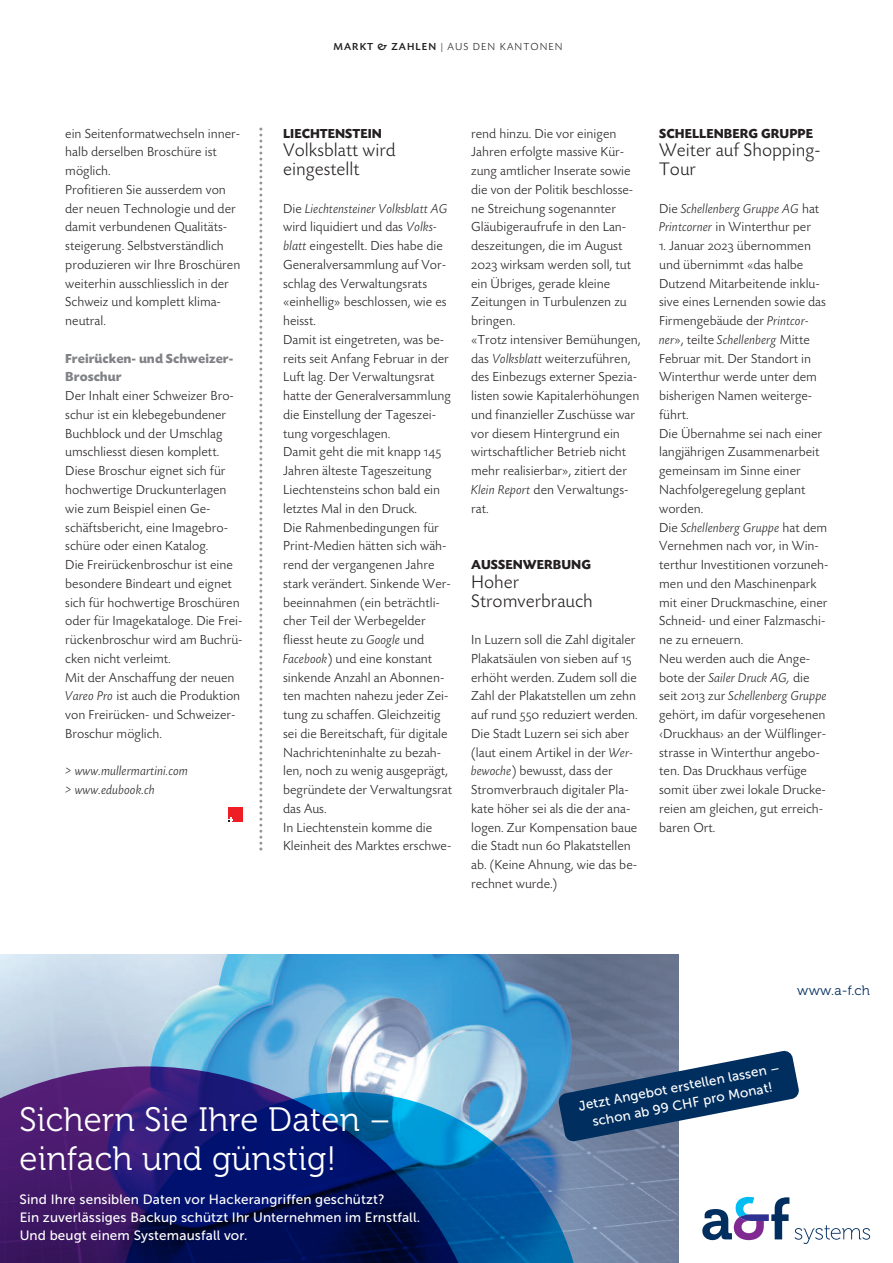
<style>
.page{position:relative;width:893px;height:1263px;background:#fff}
.page>*{position:absolute;margin:0;border:0;box-sizing:border-box;transform-origin:0 0}
.t1{font:33.75px/39px "Museo 300";letter-spacing:.01em;color:#fff}
.t2{font:300 18.75px/18.8px "Today SB";color:#231f20}
.t3{font:300 13.5px/18.8px "Today SB";color:#231f20}
.t4{font:13.5px/18px "Museo Sans 500";letter-spacing:.01em;color:#fff}
.t5{font:italic 300 13.5px/18.8px "Today SB";color:#231f20}
.t6{font:700 13.5px "Today SB";color:#231f20}
.t7{font:700 13.5px/18.8px "Today SB";color:#808285}
.t8{font:13.5px "Museo 300";color:#002e5f}
.t9{font:300 10.5px "Today SB";letter-spacing:.1em;color:#231f20}
.s1{font-style:italic}
.s2{font-weight:500}
.s3{font-family:"Today SB Caps Lig";font-weight:400}
.s4{font-style:normal}
</style>
<div class="page">
<svg style="left:259px;top:128px;width:3px;height:722px"></svg>
<img style="left:0;top:954px;width:679px;height:309px">
<svg style="left:89px;top:1064px;width:521px;height:199px;background:#4c81b1"></svg>
<svg style="left:0;top:1065px;width:494px;height:198px;background:#29367f"></svg>
<svg style="left:702px;top:1197px;width:168px;height:47px"></svg>
<svg style="left:558px;top:1050px;width:241px;height:92px"></svg>
<div style="left:228px;top:808px;width:14px;height:14px;background:#ee1e24"></div>
<svg style="left:228px;top:817px;width:5px;height:5px"></svg>
<p class="t3" style="left:65px;top:125px;width:177px">ein Seitenformatwechseln inner&shy;halb derselben Broschüre ist möglich.<br>Profitieren Sie ausserdem von der neuen Technologie und der damit verbundenen Qualitäts&shy;steigerung. Selbstverständlich produzieren wir Ihre Broschüren weiterhin ausschliesslich in der<br>Schweiz und komplett klima&shy;neutral.</p>
<p class="t7" style="left:65px;top:350px;width:170px">Freirücken- und Schweizer-<br>Broschur</p>
<p class="t3" style="left:65px;top:388px;width:179px">Der Inhalt einer Schweizer Bro&shy;schur ist ein klebegebundener<br>Buchblock und der Umschlag umschliesst diesen komplett.<br>Diese Broschur eignet sich für hochwertige Druckunterlagen wie zum Beispiel einen Ge&shy;schäftsbericht, eine Imagebro&shy;schüre oder einen Katalog.<br>Die Freirückenbroschur ist eine besondere Bindeart und eignet sich für hochwertige Broschüren oder für Imagekataloge. Die Frei&shy;rückenbroschur wird am Buchrü&shy;cken nicht verleimt.<br>Mit der Anschaffung der neuen<br><span class="s1">Vareo Pro</span> ist auch die Produktion von Freirücken- und Schweizer-<br>Broschur möglich.</p>
<p class="t5" style="left:65px;top:761px;width:125px">&gt; www.mullermartini.com &gt; www.edubook.ch</p>
<p class="t9" style="left:333px;top:43px;width:231px"><span class="s2">MARKT &amp; ZAHLEN</span> | AUS DEN KANTONEN</p>
<p class="t6" style="left:283px;top:128px;width:100px">LIECHTENSTEIN</p>
<h2 class="t2" style="left:283px;top:143px;width:114px">Volksblatt wird eingestellt</h2>
<p class="t3" style="left:283px;top:200px;width:170px">Die <span class="s1">Liechtensteiner Volksblatt AG </span>wird liquidiert und das <span class="s1">Volks&shy;blatt</span> eingestellt. Dies habe die<br>Generalversammlung auf Vor&shy;schlag des Verwaltungsrats «einhellig» beschlossen, wie es heisst.<br>Damit ist eingetreten, was be&shy;reits seit Anfang Februar in der<br>Luft lag. Der Verwaltungsrat hatte der Generalversammlung die Einstellung der Tageszei&shy;tung vorgeschlagen.<br>Damit geht die mit knapp <span class="s3">145<br></span>Jahren älteste Tageszeitung<br>Liechtensteins schon bald ein letztes Mal in den Druck.<br>Die Rahmenbedingungen für<br>Print-Medien hätten sich wäh&shy;rend der vergangenen Jahre stark verändert. Sinkende Wer&shy;beeinnahmen (ein beträchtli&shy;cher Teil der Werbegelder fliesst heute zu <span class="s1">Google</span> und<br><span class="s1">Facebook</span>) und eine konstant sinkende Anzahl an Abonnen&shy;ten machten nahezu jeder Zei&shy;tung zu schaffen. Gleichzeitig sei die Bereitschaft, für digitale<br>Nachrichteninhalte zu bezah&shy;len, noch zu wenig ausgeprägt, begründete der Verwaltungsrat das Aus.<br>In Liechtenstein komme die<br>Kleinheit des Marktes erschwe-</p>
<p class="t3" style="left:471px;top:125px;width:171px">rend hinzu. Die vor einigen<br>Jahren erfolgte massive Kür&shy;zung amtlicher Inserate sowie die von der Politik beschlosse&shy;ne Streichung sogenannter<br>Gläubigeraufrufe in den Lan&shy;deszeitungen, die im August<br><span class="s3">2023</span> wirksam werden soll, tut ein Übriges, gerade kleine<br>Zeitungen in Turbulenzen zu bringen.<br>«Trotz intensiver Bemühungen, das <span class="s1">Volksblatt</span> weiterzuführen, des Einbezugs externer Spezia&shy;listen sowie Kapitalerhöhungen und finanzieller Zuschüsse war vor diesem Hintergrund ein wirtschaftlicher Betrieb nicht mehr realisierbar», zitiert der<br><span class="s1">Klein Report</span> den Verwaltungs&shy;rat.</p>
<p class="t6" style="left:471px;top:559px;width:121px">AUSSENWERBUNG</p>
<h2 class="t2" style="left:471px;top:574px;width:123px">Hoher<br>Stromverbrauch</h2>
<p class="t3" style="left:471px;top:631px;width:168px">In Luzern soll die Zahl digitaler<br>Plakatsäulen von sieben auf <span class="s3">15 </span>erhöht werden. Zudem soll die<br>Zahl der Plakatstellen um zehn auf rund <span class="s3">550</span> reduziert werden.<br>Die Stadt Luzern sei sich aber (laut einem Artikel in der <span class="s1">Wer&shy;bewoche</span>) bewusst, dass der<br>Stromverbrauch digitaler Pla&shy;kate höher sei als die der ana&shy;logen. Zur Kompensation baue die Stadt nun <span class="s3">60</span> Plakatstellen ab. (Keine Ahnung, wie das be&shy;rechnet wurde.)</p>
<p class="t6" style="left:659px;top:128px;width:155px">SCHELLENBERG GRUPPE</p>
<h2 class="t2" style="left:659px;top:143px;width:163px">Weiter auf Shopping-<br>Tour</h2>
<p class="t5" style="left:659px;top:199px;width:162px"><span class="s4">Die</span> Schellenberg Gruppe AG <span class="s4">hat<br></span>Printcorner <span class="s4">in Winterthur per</span></p>
<p class="t3" style="left:659px;top:238px;width:171px"><span class="s3">1.</span> Januar <span class="s3">2023</span> übernommen und übernimmt «das halbe<br>Dutzend Mitarbeitende inklu&shy;sive eines Lernenden sowie das<br>Firmengebäude der <span class="s1">Printcor&shy;ner</span>», teilte <span class="s1">Schellenberg</span> Mitte<br>Februar mit. Der Standort in<br>Winterthur werde unter dem bisherigen Namen weiterge&shy;führt.<br>Die Übernahme sei nach einer langjährigen Zusammenarbeit gemeinsam im Sinne einer<br>Nachfolgeregelung geplant worden.<br>Die <span class="s1">Schellenberg Gruppe</span> hat dem<br>Vernehmen nach vor, in Win&shy;terthur Investitionen vorzuneh&shy;men und den Maschinenpark mit einer Druckmaschine, einer<br>Schneid- und einer Falzmaschi&shy;ne zu erneuern.<br>Neu werden auch die Ange&shy;bote der <span class="s1">Sailer Druck AG,</span> die seit <span class="s3">2013</span> zur <span class="s1">Schellenberg Gruppe </span>gehört, im dafür vorgesehenen ‹Druckhaus› an der Wülflinger&shy;strasse in Winterthur angebo&shy;ten. Das Druckhaus verfüge somit über zwei lokale Drucke&shy;reien am gleichen, gut erreich&shy;baren Ort.</p>
<p class="t8" style="left:797px;top:985px;width:75px">www.a-f.ch</p>
<h1 class="t1" style="left:20px;top:1103px;width:373px">Sichern Sie Ihre Daten – einfach und günstig!</h1>
<p class="t4" style="left:20px;top:1190px;width:402px">Sind Ihre sensiblen Daten vor Hackerangriffen geschützt?<br>Ein zuverlässiges Backup schützt Ihr Unternehmen im Ernstfall.<br>Und beugt einem Systemausfall vor.</p>
<p class="t4" style="left:577px;top:1097px;width:206px;text-align:center;rotate:-11deg">Jetzt Angebot erstellen lassen – schon ab 99 CHF pro Monat!</p>
</div>
